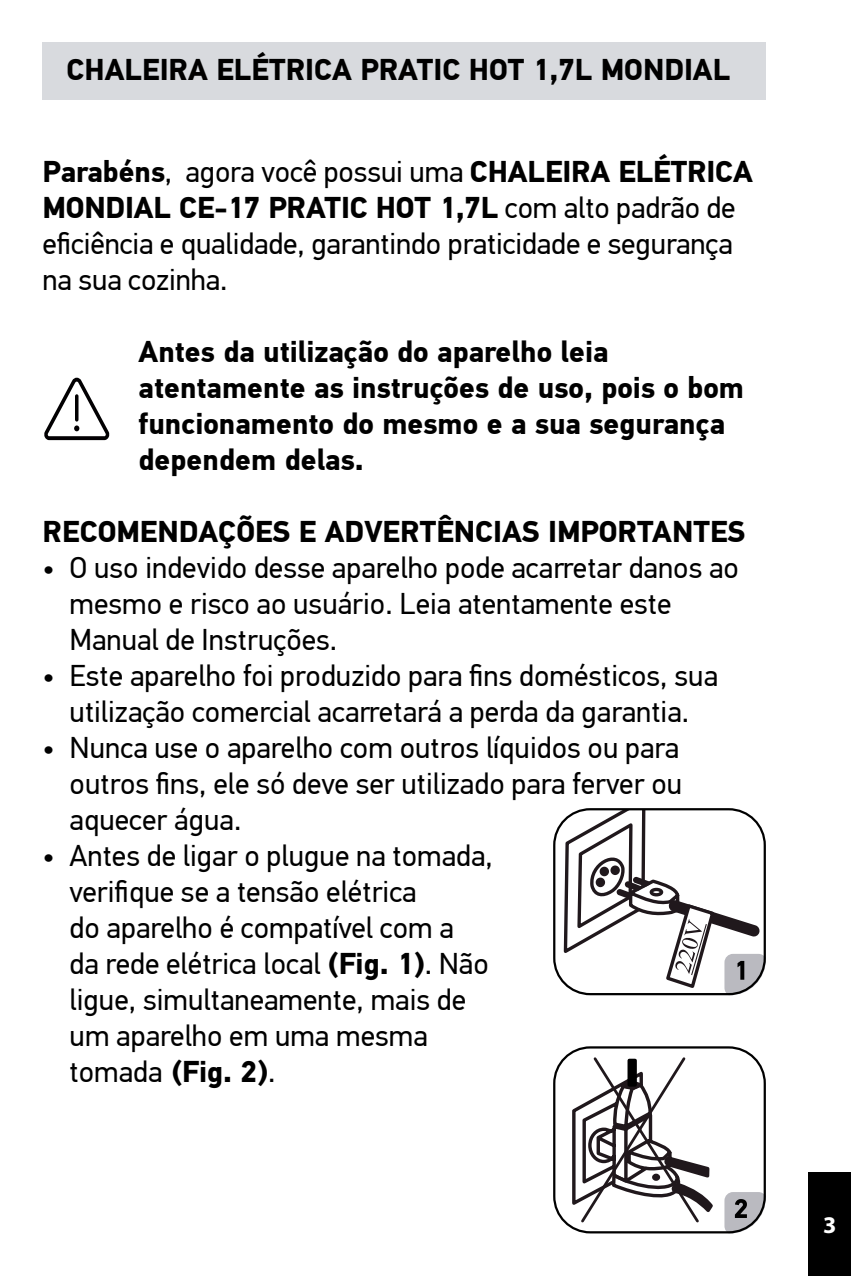
<style>
.page{position:relative;width:851px;height:1276px;background:#fff}
.page>*{position:absolute;margin:0;border:0;box-sizing:border-box;transform-origin:0 0}
.t1{font:30px/36px "PF Din Text Pro";color:#000}
.t2{font:700 30px/36px "PF Din Text Pro";color:#000}
.t3{font:700 24px "Myriad Pro";color:#fff}
.s1{font-weight:700}
</style>
<div class="page">
<div style="left:808px;top:1171px;width:42px;height:105px;background:#000"></div>
<div style="left:43px;top:43px;width:722px;height:57px;background:#d8dade"></div>
<svg style="left:44px;top:378px;width:65px;height:62px"></svg>
<svg style="left:572px;top:1057px;width:141px;height:166px"></svg>
<div style="left:553px;top:1046px;width:212px;height:187px;border:2px solid #000;border-radius:36px"></div>
<svg style="left:562px;top:809px;width:203px;height:186px"></svg>
<svg style="left:724px;top:1192px;width:41px;height:41px;background:#a6a6aa"></svg>
<p class="t2" style="left:67px;top:52px;width:665px">CHALEIRA ELÉTRICA PRATIC HOT 1,7L MONDIAL</p>
<p class="t1" style="left:43px;top:154px;width:711px"><span class="s1">Parabéns</span>, agora você possui uma <span class="s1">CHALEIRA ELÉTRICA MONDIAL CE-17 PRATIC HOT 1,7L</span> com alto padrão de eficiência e qualidade, garantindo praticidade e segurança na sua cozinha.</p>
<p class="t2" style="left:139px;top:334px;width:606px">Antes da utilização do aparelho leia atentamente as instruções de uso, pois o bom funcionamento do mesmo e a sua segurança dependem delas.</p>
<p class="t2" style="left:43px;top:514px;width:704px">RECOMENDAÇÕES E ADVERTÊNCIAS IMPORTANTES</p>
<p class="t1" style="left:70px;top:550px;width:671px;text-indent:-27px">• O uso indevido desse aparelho pode acarretar danos ao mesmo e risco ao usuário. Leia atentamente este<br>Manual de Instruções.</p>
<p class="t1" style="left:43px;top:658px;width:677px;text-align:center">• Este aparelho foi produzido para fins domésticos, sua utilização comercial acarretará a perda da garantia.</p>
<p class="t1" style="left:70px;top:730px;width:614px;text-align:justify;text-indent:-27px">• Nunca use o aparelho com outros líquidos ou para outros fins, ele só deve ser utilizado para ferver ou aquecer água.</p>
<p class="t1" style="left:70px;top:838px;width:425px;text-indent:-27px">• Antes de ligar o plugue na tomada, verifique se a tensão elétrica<br>do aparelho é compatível com a<br>da rede elétrica local <span class="s1">(Fig. 1)</span>. Não ligue, simultaneamente, mais de um aparelho em uma mesma tomada <span class="s1">(Fig. 2)</span>.</p>
<p class="t3" style="left:822px;top:1211px;width:15px">3</p>
</div>
